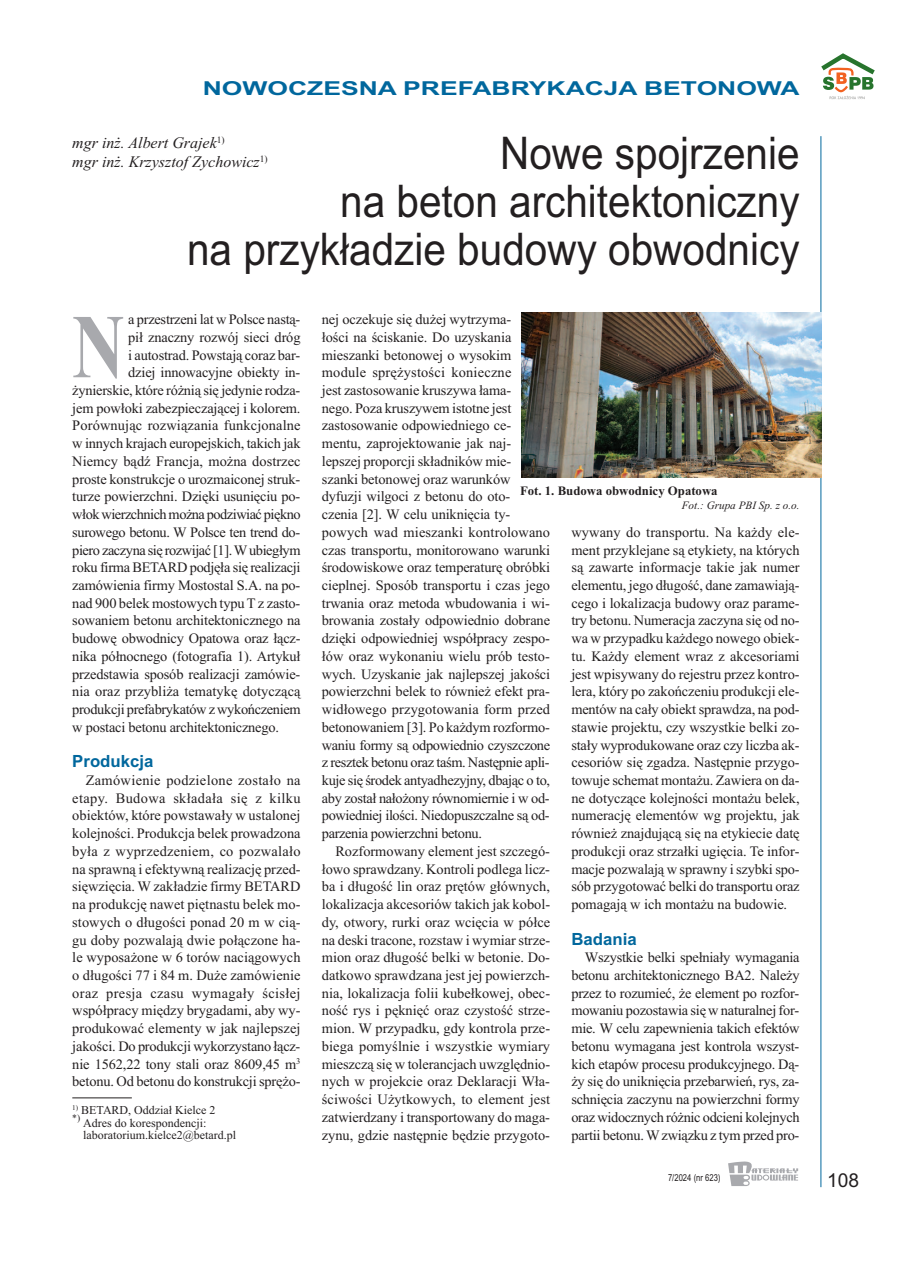
<style>
.page{position:relative;width:906px;height:1268px;background:#fff}
.page>*{position:absolute;margin:0;border:0;box-sizing:border-box;transform-origin:0 0}
.t1{font:700 91.05px "Times New Roman";color:#a8a9ad;scale:.8 1}
.t2{font:45px/48px "Arial";color:#231f20;text-align:right;scale:.9 1}
.t3{font:700 19.2px "Arial";color:#00679d;scale:1.38 1}
.t4{font:19.2px "Arial";color:#231f20}
.t5{font:700 16.8px "Arial";color:#00679d}
.t6{font:italic 16.05px/19.2px "Times New Roman";color:#231f20}
.t7{font:14.4px/17.7px "Times New Roman";letter-spacing:-.01em;color:#231f20;text-align:justify}
.t8{font:14.4px "Times New Roman";letter-spacing:-.03em;color:#231f20}
.t9{font:14.4px "Times New Roman";letter-spacing:-.035em;color:#231f20}
.t10{font:14.4px "Times New Roman";letter-spacing:.01em;color:#231f20}
.t11{font:700 12.75px "Times New Roman";color:#231f20}
.t12{font:12px "Times New Roman";color:#231f20}
.t13{font:italic 11.25px "Times New Roman";color:#231f20}
.t14{font:9.6px "Arial";color:#231f20;scale:.8 1}
</style>
<div class="page">
<hr style="left:820px;top:136px;width:1px;height:1050px;background:#00679d">
<svg style="left:728px;top:1161px;width:70px;height:24px"></svg>
<svg style="left:821px;top:53px;width:54px;height:46px"></svg>
<hr style="left:72px;top:1097px;width:60px;height:1px;background:#231f20">
<img style="left:521px;top:313px;width:301px;height:164px">
<h3 class="t3" style="left:203px;top:77px;width:434px">NOWOCZESNA PREFABRYKACJA BETONOWA</h3>
<p class="t6" style="left:72px;top:133px;width:197px">mgr inż. Albert Grajek<sup>1)<br></sup>mgr inż. Krzysztof Zychowicz<sup>1)</sup></p>
<h2 class="t2" style="left:187px;top:129px;width:682px">Nowe spojrzenie<br>na beton architektoniczny<br>na przykładzie budowy obwodnicy</h2>
<h1 class="t1" style="left:72px;top:292px;width:67px">N</h1>
<p class="t7" style="left:128px;top:310px;width:174px">a przestrzeni lat w Polsce nastą-</p>
<p class="t7" style="left:128px;top:328px;width:174px">pił znaczny rozwój sieci dróg</p>
<p class="t7" style="left:128px;top:345px;width:174px">i autostrad. Powstają coraz bar-</p>
<p class="t7" style="left:128px;top:363px;width:174px">dziej innowacyjne obiekty in-</p>
<p class="t7" style="left:72px;top:381px;width:230px">żynierskie, które różnią się jedynie rodza-</p>
<p class="t7" style="left:72px;top:399px;width:230px">jem powłoki zabezpieczającej i kolorem.</p>
<p class="t10" style="left:72px;top:417px;width:230px">Porównując rozwiązania funkcjonalne</p>
<p class="t7" style="left:72px;top:434px;width:230px">w innych krajach europejskich, takich jak</p>
<p class="t7" style="left:72px;top:452px;width:230px">Niemcy bądź Francja, można dostrzec</p>
<p class="t7" style="left:72px;top:469px;width:230px">proste konstrukcje o urozmaiconej struk-</p>
<p class="t7" style="left:72px;top:487px;width:230px">turze powierzchni. Dzięki usunięciu po-</p>
<p class="t9" style="left:72px;top:505px;width:230px">włok wierzchnich można podziwiać piękno</p>
<p class="t7" style="left:72px;top:523px;width:229px">surowego betonu. W Polsce ten trend do-</p>
<p class="t8" style="left:72px;top:541px;width:230px">piero zaczyna się rozwijać [1].Wubiegłym</p>
<p class="t7" style="left:72px;top:558px;width:230px">roku firma BETARD podjęła się realizacji</p>
<p class="t7" style="left:72px;top:576px;width:230px">zamówienia firmy Mostostal S.A. na po-</p>
<p class="t7" style="left:72px;top:593px;width:230px">nad 900 belek mostowych typu T z zasto-</p>
<p class="t7" style="left:72px;top:611px;width:230px">sowaniem betonu architektonicznego na</p>
<p class="t7" style="left:72px;top:629px;width:230px">budowę obwodnicy Opatowa oraz łącz-</p>
<p class="t7" style="left:72px;top:647px;width:230px">nika północnego (fotografia 1). Artykuł</p>
<p class="t7" style="left:72px;top:664px;width:229px">przedstawia sposób realizacji zamówie-</p>
<p class="t7" style="left:72px;top:682px;width:230px">nia oraz przybliża tematykę dotyczącą</p>
<p class="t7" style="left:72px;top:700px;width:230px">produkcji prefabrykatów z wykończeniem</p>
<p class="t7" style="left:72px;top:717px;width:208px">w postaci betonu architektonicznego.</p>
<p class="t5" style="left:72px;top:751px;width:83px">Produkcja</p>
<p class="t7" style="left:72px;top:771px;width:230px;text-indent:14px">Zamówienie podzielone zostało na etapy. Budowa składała się z kilku obiektów, które powstawały w ustalonej kolejności. Produkcja belek prowadzona była z wyprzedzeniem, co pozwalało na sprawną i efektywną realizację przed&shy;sięwzięcia. W zakładzie firmy BETARD na produkcję nawet piętnastu belek mo&shy;stowych o długości ponad 20 m w cią&shy;gu doby pozwalają dwie połączone ha&shy;le wyposażone w 6 torów naciągowych o długości 77 i 84 m. Duże zamówienie oraz presja czasu wymagały ścisłej współpracy między brygadami, aby wy&shy;produkować elementy w jak najlepszej jakości. Do produkcji wykorzystano łącz&shy;nie 1562,22 tony stali oraz 8609,45 m<sup>3 </sup>betonu. Od betonu do konstrukcji sprężo-</p>
<p class="t12" style="left:72px;top:1102px;width:145px"><sup>1)</sup> BETARD, Oddział Kielce 2</p>
<p class="t12" style="left:72px;top:1115px;width:136px"><sup>*)</sup> Adres do korespondencji:</p>
<p class="t12" style="left:83px;top:1127px;width:154px">laboratorium.kielce2@betard.pl</p>
<p class="t7" style="left:322px;top:310px;width:230px;text-align:left">nej oczekuje się dużej wytrzyma-<br>łości na ściskanie. Do uzyskania mieszanki betonowej o wysokim module sprężystości konieczne<br>jest zastosowanie kruszywa łama-<br>nego. Poza kruszywem istotne jest zastosowanie odpowiedniego ce&shy;mentu, zaprojektowanie jak naj&shy;lepszej proporcji składników mie&shy;szanki betonowej oraz warunków dyfuzji wilgoci z betonu do oto-<br>czenia [2]. W celu uniknięcia ty&shy;powych wad mieszanki kontrolowano czas transportu, monitorowano warunki środowiskowe oraz temperaturę obróbki cieplnej. Sposób transportu i czas jego trwania oraz metoda wbudowania i wi&shy;browania zostały odpowiednio dobrane dzięki odpowiedniej współpracy zespo&shy;łów oraz wykonaniu wielu prób testo&shy;wych. Uzyskanie jak najlepszej jakości powierzchni belek to również efekt pra&shy;widłowego przygotowania form przed betonowaniem [3]. Po każdym rozformo&shy;waniu formy są odpowiednio czyszczone z resztek betonu oraz taśm. Następnie apli&shy;kuje się środek antyadhezyjny, dbając o to, aby został nałożony równomiernie i w od&shy;powiedniej ilości. Niedopuszczalne są od&shy;parzenia powierzchni betonu.</p>
<p class="t7" style="left:322px;top:841px;width:230px;text-indent:14px">Rozformowany element jest szczegó&shy;łowo sprawdzany. Kontroli podlega licz&shy;ba i długość lin oraz prętów głównych, lokalizacja akcesoriów takich jak kobol&shy;dy, otwory, rurki oraz wcięcia w półce na deski tracone, rozstaw i wymiar strze&shy;mion oraz długość belki w betonie. Do&shy;datkowo sprawdzana jest jej powierzch&shy;nia, lokalizacja folii kubełkowej, obec&shy;ność rys i pęknięć oraz czystość strze&shy;mion. W przypadku, gdy kontrola prze&shy;biega pomyślnie i wszystkie wymiary mieszczą się w tolerancjach uwzględnio&shy;nych w projekcie oraz Deklaracji Wła&shy;ściwości Użytkowych, to element jest zatwierdzany i transportowany do maga&shy;zynu, gdzie następnie będzie przygoto-</p>
<p class="t11" style="left:520px;top:483px;width:199px">Fot. 1. Budowa obwodnicy Opatowa</p>
<p class="t13" style="left:682px;top:498px;width:119px">Fot.: Grupa PBI Sp. z o.o.</p>
<p class="t7" style="left:571px;top:523px;width:230px">wywany do transportu. Na każdy ele&shy;ment przyklejane są etykiety, na których są zawarte informacje takie jak numer elementu, jego długość, dane zamawiają&shy;cego i lokalizacja budowy oraz parame&shy;try betonu. Numeracja zaczyna się od no&shy;wa w przypadku każdego nowego obiek&shy;tu. Każdy element wraz z akcesoriami jest wpisywany do rejestru przez kontro&shy;lera, który po zakończeniu produkcji ele&shy;mentów na cały obiekt sprawdza, na pod&shy;stawie projektu, czy wszystkie belki zo&shy;stały wyprodukowane oraz czy liczba ak&shy;cesoriów się zgadza. Następnie przygo&shy;towuje schemat montażu. Zawiera on da&shy;ne dotyczące kolejności montażu belek, numerację elementów wg projektu, jak również znajdującą się na etykiecie datę produkcji oraz strzałki ugięcia. Te infor&shy;macje pozwalają w sprawny i szybki spo&shy;sób przygotować belki do transportu oraz pomagają w ich montażu na budowie.</p>
<p class="t5" style="left:571px;top:928px;width:67px">Badania</p>
<p class="t7" style="left:571px;top:948px;width:230px;text-indent:14px">Wszystkie belki spełniały wymagania betonu architektonicznego BA2. Należy przez to rozumieć, że element po rozfor&shy;mowaniu pozostawia się w naturalnej for&shy;mie. W celu zapewnienia takich efektów betonu wymagana jest kontrola wszyst&shy;kich etapów procesu produkcyjnego. Dą&shy;ży się do uniknięcia przebarwień, rys, za&shy;schnięcia zaczynu na powierzchni formy oraz widocznych różnic odcieni kolejnych partii betonu.Wzwiązku z tym przed pro-</p>
<p class="t14" style="left:668px;top:1171px;width:67px">7/2024 (nr 623)</p>
<h3 class="t4" style="left:827px;top:1168px;width:34px">108</h3>
</div>
